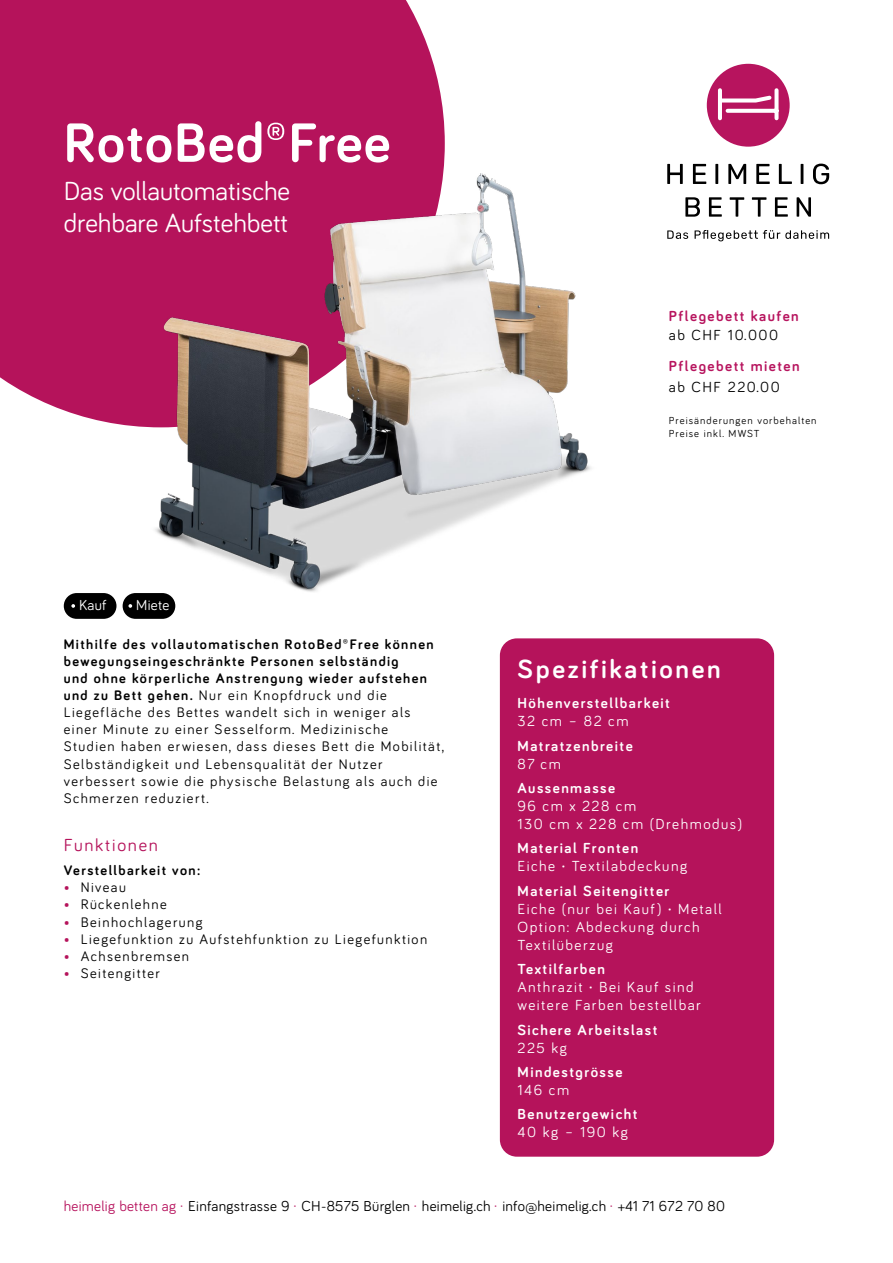
<style>
.page{position:relative;width:893px;height:1263px;background:#fff}
.page>*{position:absolute;margin:0;border:0;box-sizing:border-box;transform-origin:0 0}
.t1{font:700 57px "Bariol";letter-spacing:.02em;color:#fff}
.t2{font:27px/32.4px "Bariol";color:#fff}
.t3{font:700 27px "Bariol";letter-spacing:.1em;color:#fff}
.t4{font:18px "Bariol";letter-spacing:.1em;color:#b5135b}
.t5{font:15px/18px "Bariol";letter-spacing:.1em;color:#fff}
.t6{font:700 15px "Bariol";letter-spacing:.1em;color:#fff}
.t7{font:700 15px "Bariol";letter-spacing:.1em;color:#b7145e}
.t8{font:15px "Bariol";letter-spacing:.1em;color:#000}
.t9{font:14.85px "Bariol";letter-spacing:.02em;color:#000}
.t10{font:14.85px "Bariol";letter-spacing:.02em;color:#fff}
.t11{font:14.25px/17.1px "Bariol";letter-spacing:.1em;color:#000}
.t12{font:700 14.25px "Bariol";letter-spacing:.1em;color:#000}
.t13{font:10.5px/12.6px "Bariol";letter-spacing:.1em;color:#000}
.s1{font-weight:700}
.s2{color:#b5135b}
.s3{color:#b7145e}
</style>
<div class="page">
<div style="left:0;top:0;width:445px;height:427px;background:#b5135b"></div>
<svg style="left:667px;top:164px;width:16px;height:20px"></svg>
<svg style="left:693px;top:164px;width:13px;height:20px"></svg>
<svg style="left:715px;top:164px;width:3px;height:20px"></svg>
<svg style="left:728px;top:164px;width:18px;height:20px"></svg>
<svg style="left:756px;top:164px;width:14px;height:20px"></svg>
<svg style="left:779px;top:164px;width:13px;height:20px"></svg>
<svg style="left:801px;top:164px;width:2px;height:20px"></svg>
<svg style="left:813px;top:164px;width:16px;height:20px"></svg>
<svg style="left:685px;top:197px;width:15px;height:20px"></svg>
<svg style="left:709px;top:197px;width:13px;height:20px"></svg>
<svg style="left:730px;top:197px;width:14px;height:20px"></svg>
<svg style="left:752px;top:197px;width:14px;height:20px"></svg>
<svg style="left:775px;top:197px;width:13px;height:20px"></svg>
<svg style="left:797px;top:197px;width:14px;height:20px"></svg>
<svg style="left:667px;top:230px;width:162px;height:11px"></svg>
<div style="left:707px;top:64px;width:83px;height:83px;background:#b7145e;border-radius:50%"></div>
<svg style="left:718px;top:88px;width:61px;height:33px"></svg>
<img style="left:149px;top:174px;width:442px;height:418px">
<div style="left:64px;top:593px;width:52px;height:26px;background:#000;border-radius:13px"></div>
<div style="left:123px;top:593px;width:52px;height:26px;background:#000;border-radius:13px"></div>
<svg style="left:71px;top:604px;width:4px;height:4px"></svg>
<svg style="left:128px;top:604px;width:4px;height:4px"></svg>
<div style="left:500px;top:638px;width:274px;height:519px;background:#b5135b;border-radius:17px"></div>
<h1 class="t1" style="left:64px;top:104px;width:328px">RotoBed®Free</h1>
<h2 class="t2" style="left:64px;top:173px;width:228px">Das vollautomatische drehbare Aufstehbett</h2>
<p class="t10" style="left:79px;top:595px;width:29px">Kauf</p>
<p class="t10" style="left:136px;top:595px;width:35px">Miete</p>
<p class="t11" style="left:64px;top:635px;width:382px"><span class="s1">Mithilfe des vollautomatischen RotoBed®Free können bewegungseingeschränkte Personen selbständig<br>und ohne körperliche Anstrengung wieder aufstehen und zu Bett gehen.</span> Nur ein Knopfdruck und die Liegefläche des Bettes wandelt sich in weniger als einer Minute zu einer Sesselform. Medizinische<br>Studien haben erwiesen, dass dieses Bett die Mobilität, Selbständigkeit und Lebensqualität der Nutzer verbessert sowie die physische Belastung als auch die Schmerzen reduziert.</p>
<p class="t4" style="left:64px;top:833px;width:96px">Funktionen</p>
<p class="t12" style="left:64px;top:861px;width:138px">Verstellbarkeit von:</p>
<p class="t11" style="left:64px;top:878px;width:64px"><span class="s2">•</span> Niveau</p>
<p class="t11" style="left:64px;top:895px;width:104px"><span class="s2">•</span> Rückenlehne</p>
<p class="t11" style="left:64px;top:912px;width:140px"><span class="s2">•</span> Beinhochlagerung</p>
<p class="t11" style="left:64px;top:929px;width:365px"><span class="s2">•</span> Liegefunktion zu Aufstehfunktion zu Liegefunktion</p>
<p class="t11" style="left:64px;top:947px;width:127px"><span class="s2">•</span> Achsenbremsen</p>
<p class="t11" style="left:64px;top:964px;width:98px"><span class="s2">•</span> Seitengitter</p>
<p class="t7" style="left:669px;top:305px;width:131px">Pflegebett kaufen</p>
<p class="t7" style="left:669px;top:355px;width:132px">Pflegebett mieten</p>
<p class="t8" style="left:669px;top:324px;width:111px">ab CHF 10.000</p>
<p class="t8" style="left:669px;top:377px;width:112px">ab CHF 220.00</p>
<p class="t13" style="left:669px;top:414px;width:149px">Preisänderungen vorbehalten<br>Preise inkl. MWST</p>
<h2 class="t3" style="left:518px;top:650px;width:205px">Spezifikationen</h2>
<p class="t6" style="left:517px;top:693px;width:154px">Höhenverstellbarkeit</p>
<p class="t5" style="left:517px;top:711px;width:112px">32 cm – 82 cm</p>
<p class="t6" style="left:517px;top:735px;width:117px">Matratzenbreite</p>
<p class="t5" style="left:517px;top:754px;width:45px">87 cm</p>
<p class="t6" style="left:517px;top:778px;width:99px">Aussenmasse</p>
<p class="t5" style="left:517px;top:796px;width:226px">96 cm x 228 cm<br>130 cm x 228 cm (Drehmodus)</p>
<p class="t5" style="left:517px;top:839px;width:171px"><span class="s1">Material Fronten<br></span>Eiche <span class="s1">·</span> Textilabdeckung</p>
<p class="t5" style="left:517px;top:881px;width:206px"><span class="s1">Material Seitengitter<br></span>Eiche (nur bei Kauf) <span class="s1">·</span> Metall<br>Option: Abdeckung durch<br>Textilüberzug</p>
<p class="t5" style="left:517px;top:959px;width:185px"><span class="s1">Textilfarben<br></span>Anthrazit <span class="s1">·</span> Bei Kauf sind weitere Farben bestellbar</p>
<p class="t6" style="left:517px;top:1019px;width:141px">Sichere Arbeitslast</p>
<p class="t5" style="left:517px;top:1038px;width:51px">225 kg</p>
<p class="t6" style="left:517px;top:1062px;width:106px">Mindestgrösse</p>
<p class="t5" style="left:517px;top:1080px;width:53px">146 cm</p>
<p class="t6" style="left:517px;top:1104px;width:121px">Benutzergewicht</p>
<p class="t5" style="left:517px;top:1122px;width:112px">40 kg – 190 kg</p>
<p class="t9" style="left:64px;top:1196px;width:663px"><span class="s3">heimelig betten ag ·</span> Einfangstrasse 9 <span class="s3">·</span> CH-8575 Bürglen <span class="s3">·</span> heimelig.ch <span class="s3">·</span> info@heimelig.ch <span class="s3">·</span> +41 71 672 70 80</p>
</div>
